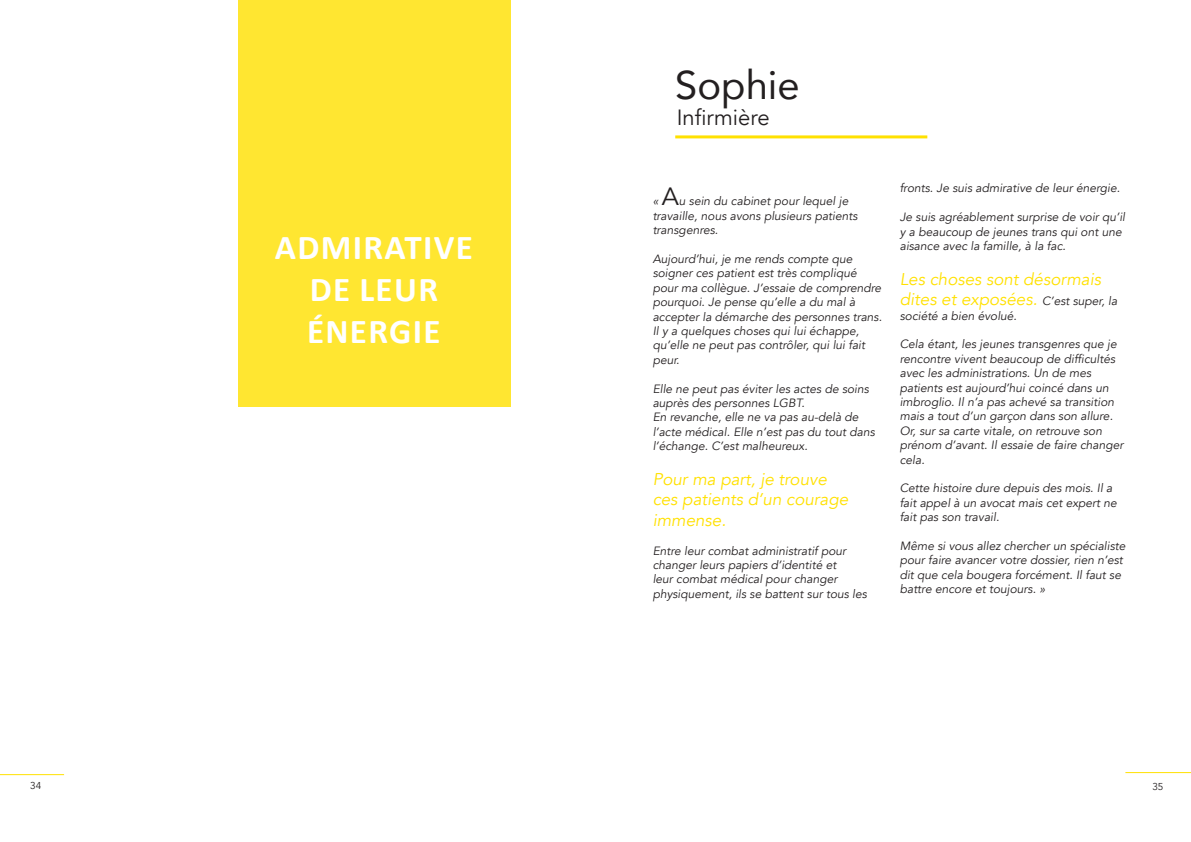
<style>
.page{position:relative;width:1191px;height:842px;background:#fff}
.page>*{position:absolute;margin:0;border:0;box-sizing:border-box;transform-origin:0 0}
.t1{font:40px "Avenir";color:#231f20}
.t2{font:700 35px/42px "Calibri";letter-spacing:.04em;color:#fff;text-align:center}
.t3{font:22px "Avenir";color:#231f20}
.t4{font:italic 17px/20.4px "Avenir";color:#ffe100}
.t5{font:italic 12px/14.4px "Avenir";color:#231f20}
.t6{font:10px "Avenir";color:#231f20}
.s1{font-style:normal;font-size:25px}
.s2{font-size:12px;color:#231f20}
</style>
<div class="page">
<hr style="left:0;top:774px;width:64px;height:1px;background:#ffe100">
<hr style="left:675px;top:135px;width:252px;height:3px;background:#ffe100">
<hr style="left:1125px;top:772px;width:66px;height:1px;background:#ffe100">
<div style="left:238px;top:0;width:272px;height:407px;background:#ffe631"></div>
<p class="t6" style="left:30px;top:780px;width:13px">34</p>
<h2 class="t2" style="left:275px;top:227px;width:200px">ADMIRATIVE<br>DE LEUR<br>ÉNERGIE</h2>
<h1 class="t1" style="left:675px;top:52px;width:126px">Sophie</h1>
<h3 class="t3" style="left:676px;top:105px;width:94px">Infirmière</h3>
<p class="t5" style="left:652px;top:194px;width:206px">« <span class="s1">A</span>u sein du cabinet pour lequel je travaille, nous avons plusieurs patients transgenres.</p>
<p class="t5" style="left:652px;top:252px;width:231px">Aujourd’hui, je me rends compte que soigner ces patient est très compliqué pour ma collègue. J’essaie de comprendre pourquoi. Je pense qu’elle a du mal à accepter la démarche des personnes trans.<br>Il y a quelques choses qui lui échappe, qu’elle ne peut pas contrôler, qui lui fait peur.</p>
<p class="t5" style="left:652px;top:381px;width:224px">Elle ne peut pas éviter les actes de soins auprès des personnes LGBT.<br>En revanche, elle ne va pas au-delà de l’acte médical. Elle n’est pas du tout dans l’échange. C’est malheureux.</p>
<h3 class="t4" style="left:652px;top:469px;width:197px">Pour ma part, je trouve ces patients d’un courage immense.</h3>
<p class="t5" style="left:652px;top:543px;width:216px">Entre leur combat administratif pour changer leurs papiers d’identité et<br>leur combat médical pour changer physiquement, ils se battent sur tous les</p>
<p class="t5" style="left:899px;top:181px;width:222px">fronts. Je suis admirative de leur énergie.</p>
<p class="t5" style="left:899px;top:210px;width:227px">Je suis agréablement surprise de voir qu’il y a beaucoup de jeunes trans qui ont une aisance avec la famille, à la fac.</p>
<h3 class="t4" style="left:899px;top:269px;width:219px">Les choses sont désormais dites et exposées. <span class="s2">C’est super, la</span></h3>
<p class="t5" style="left:899px;top:308px;width:119px">société a bien évolué.</p>
<p class="t5" style="left:899px;top:337px;width:225px">Cela étant, les jeunes transgenres que je rencontre vivent beaucoup de difficultés avec les administrations. Un de mes patients est aujourd’hui coincé dans un imbroglio. Il n’a pas achevé sa transition mais a tout d’un garçon dans son allure.<br>Or, sur sa carte vitale, on retrouve son prénom d’avant. Il essaie de faire changer cela.</p>
<p class="t5" style="left:899px;top:481px;width:219px">Cette histoire dure depuis des mois. Il a fait appel à un avocat mais cet expert ne fait pas son travail.</p>
<p class="t5" style="left:899px;top:539px;width:227px">Même si vous allez chercher un spécialiste pour faire avancer votre dossier, rien n’est dit que cela bougera forcément. Il faut se battre encore et toujours. »</p>
<p class="t6" style="left:1152px;top:781px;width:13px">35</p>
</div>
